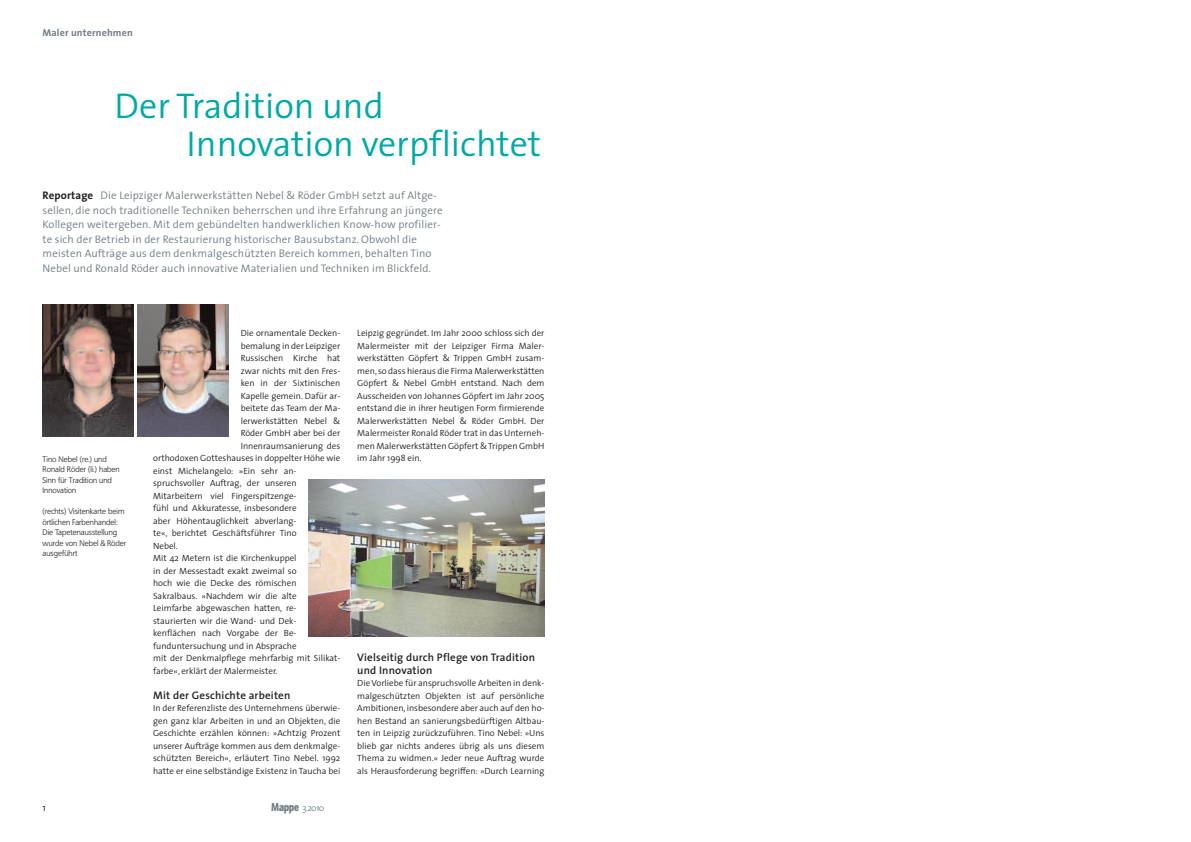
<style>
.page{position:relative;width:1191px;height:842px;background:#fff}
.page>*{position:absolute;margin:0;border:0;box-sizing:border-box;transform-origin:0 0}
.t1{font:300 36px/38px "The Sans";color:#00a9a5}
.t2{font:300 11px/14.5px "The Sans";letter-spacing:.01em;color:#717d84}
.t3{font:600 11px/12.5px "The Sans";letter-spacing:.02em;color:#231f20}
.t4{font:700 10px "The Sans";letter-spacing:.02em;color:#717d84}
.t5{font:300 10px "The Sans";color:#231f20}
.t6{font:300 9px/12.5px "The Sans";color:#231f20;text-align:justify}
.t7{font:300 9px "The Sans";color:#717d84}
.t8{font:300 8px/10.5px "Frutiger BQ";color:#231f20}
.s1{font-weight:700;color:#231f20}
.s2{font-family:"Quay Itc T";font-weight:900;font-size:12px}
</style>
<div class="page">
<img style="left:43px;top:304px;width:91px;height:132px">
<img style="left:137px;top:304px;width:92px;height:132px">
<img style="left:308px;top:479px;width:236px;height:157px">
<p class="t4" style="left:43px;top:28px;width:92px">Maler unternehmen</p>
<h1 class="t1" style="left:187px;top:92px;width:356px;text-indent:-72px">Der Tradition und<br>Innovation verpflichtet</h1>
<p class="t2" style="left:43px;top:190px;width:401px"><span class="s1">Reportage</span> Die Leipziger Malerwerkstätten Nebel &amp; Röder GmbH setzt auf Altge&shy;sellen, die noch traditionelle Techniken beherrschen und ihre Erfahrung an jüngere Kollegen weitergeben. Mit dem gebündelten handwerklichen Know-how profilier&shy;te sich der Betrieb in der Restaurierung historischer Bausubstanz. Obwohl die meisten Aufträge aus dem denkmalgeschützten Bereich kommen, behalten Tino Nebel und Ronald Röder auch innovative Materialien und Techniken im Blickfeld.</p>
<p class="t8" style="left:43px;top:454px;width:79px">Tino Nebel (re.) und<br>Ronald Röder (li.) haben<br>Sinn für Tradition und<br>Innovation</p>
<p class="t8" style="left:43px;top:506px;width:85px">(rechts) Visitenkarte beim örtlichen Farbenhandel:<br>Die Tapetenausstellung wurde von Nebel &amp; Röder ausgeführt</p>
<p class="t6" style="left:241px;top:328px;width:101px">Die ornamentale Decken-</p>
<p class="t6" style="left:241px;top:341px;width:101px">bemalung in der Leipziger</p>
<p class="t6" style="left:241px;top:353px;width:101px">Russischen Kirche hat</p>
<p class="t6" style="left:241px;top:366px;width:101px">zwar nichts mit den Fres-</p>
<p class="t6" style="left:241px;top:378px;width:101px">ken in der Sixtinischen</p>
<p class="t6" style="left:241px;top:391px;width:101px">Kapelle gemein. Dafür ar-</p>
<p class="t6" style="left:241px;top:403px;width:101px">beitete das Team der Ma-</p>
<p class="t6" style="left:241px;top:416px;width:101px">lerwerkstätten Nebel &amp;</p>
<p class="t6" style="left:241px;top:428px;width:101px">Röder GmbH aber bei der</p>
<p class="t6" style="left:241px;top:441px;width:101px">Innenraumsanierung des</p>
<p class="t6" style="left:153px;top:453px;width:189px">orthodoxen Gotteshauses in doppelter Höhe wie</p>
<p class="t6" style="left:153px;top:466px;width:145px">einst Michelangelo: »Ein sehr an-</p>
<p class="t6" style="left:153px;top:478px;width:145px">spruchsvoller Auftrag, der unseren</p>
<p class="t6" style="left:153px;top:491px;width:145px">Mitarbeitern viel Fingerspitzenge-</p>
<p class="t6" style="left:153px;top:503px;width:145px">fühl und Akkuratesse, insbesondere</p>
<p class="t6" style="left:153px;top:516px;width:145px">aber Höhentauglichkeit abverlang-</p>
<p class="t6" style="left:153px;top:528px;width:145px">te«, berichtet Geschäftsführer Tino</p>
<p class="t6" style="left:153px;top:541px;width:26px">Nebel.</p>
<p class="t6" style="left:153px;top:553px;width:145px">Mit 42 Metern ist die Kirchenkuppel</p>
<p class="t6" style="left:153px;top:566px;width:145px">in der Messestadt exakt zweimal so</p>
<p class="t6" style="left:153px;top:578px;width:145px">hoch wie die Decke des römischen</p>
<p class="t6" style="left:153px;top:591px;width:145px">Sakralbaus. »Nachdem wir die alte</p>
<p class="t6" style="left:153px;top:603px;width:145px">Leimfarbe abgewaschen hatten, re-</p>
<p class="t6" style="left:153px;top:616px;width:145px">staurierten wir die Wand- und Dek-</p>
<p class="t6" style="left:153px;top:628px;width:145px">kenflächen nach Vorgabe der Be-</p>
<p class="t6" style="left:153px;top:641px;width:145px">funduntersuchung und in Absprache</p>
<p class="t6" style="left:153px;top:653px;width:189px">mit der Denkmalpflege mehrfarbig mit Silikat-</p>
<p class="t6" style="left:153px;top:666px;width:126px">farbe«, erklärt der Malermeister.</p>
<p class="t3" style="left:153px;top:690px;width:139px">Mit der Geschichte arbeiten</p>
<p class="t6" style="left:153px;top:703px;width:189px">In der Referenzliste des Unternehmens überwie&shy;gen ganz klar Arbeiten in und an Objekten, die Geschichte erzählen können: »Achtzig Prozent unserer Aufträge kommen aus dem denkmalge&shy;schützten Bereich«, erläutert Tino Nebel. 1992 hatte er eine selbständige Existenz in Taucha bei</p>
<p class="t5" style="left:43px;top:804px;width:5px">1</p>
<p class="t7" style="left:271px;top:805px;width:55px"><span class="s2">Mappe</span> 3.2010</p>
<p class="t6" style="left:357px;top:328px;width:189px">Leipzig gegründet. Im Jahr 2000 schloss sich der Malermeister mit der Leipziger Firma Maler&shy;werkstätten Göpfert &amp; Trippen GmbH zusam&shy;men, so dass hieraus die Firma Malerwerkstätten Göpfert &amp; Nebel GmbH entstand. Nach dem Ausscheiden von Johannes Göpfert im Jahr 2005 entstand die in ihrer heutigen Form firmierende Malerwerkstätten Nebel &amp; Röder GmbH. Der Malermeister Ronald Röder trat in das Unterneh&shy;men Malerwerkstätten Göpfert &amp; Trippen GmbH im Jahr 1998 ein.</p>
<p class="t3" style="left:357px;top:652px;width:179px">Vielseitig durch Pflege von Tradition und Innovation</p>
<p class="t6" style="left:357px;top:678px;width:189px">Die Vorliebe für anspruchsvolle Arbeiten in denk&shy;malgeschützten Objekten ist auf persönliche Ambitionen, insbesondere aber auch auf den ho&shy;hen Bestand an sanierungsbedürftigen Altbau&shy;ten in Leipzig zurückzuführen. Tino Nebel: »Uns blieb gar nichts anderes übrig als uns diesem Thema zu widmen.« Jeder neue Auftrag wurde als Herausforderung begriffen: »Durch Learning</p>
</div>
